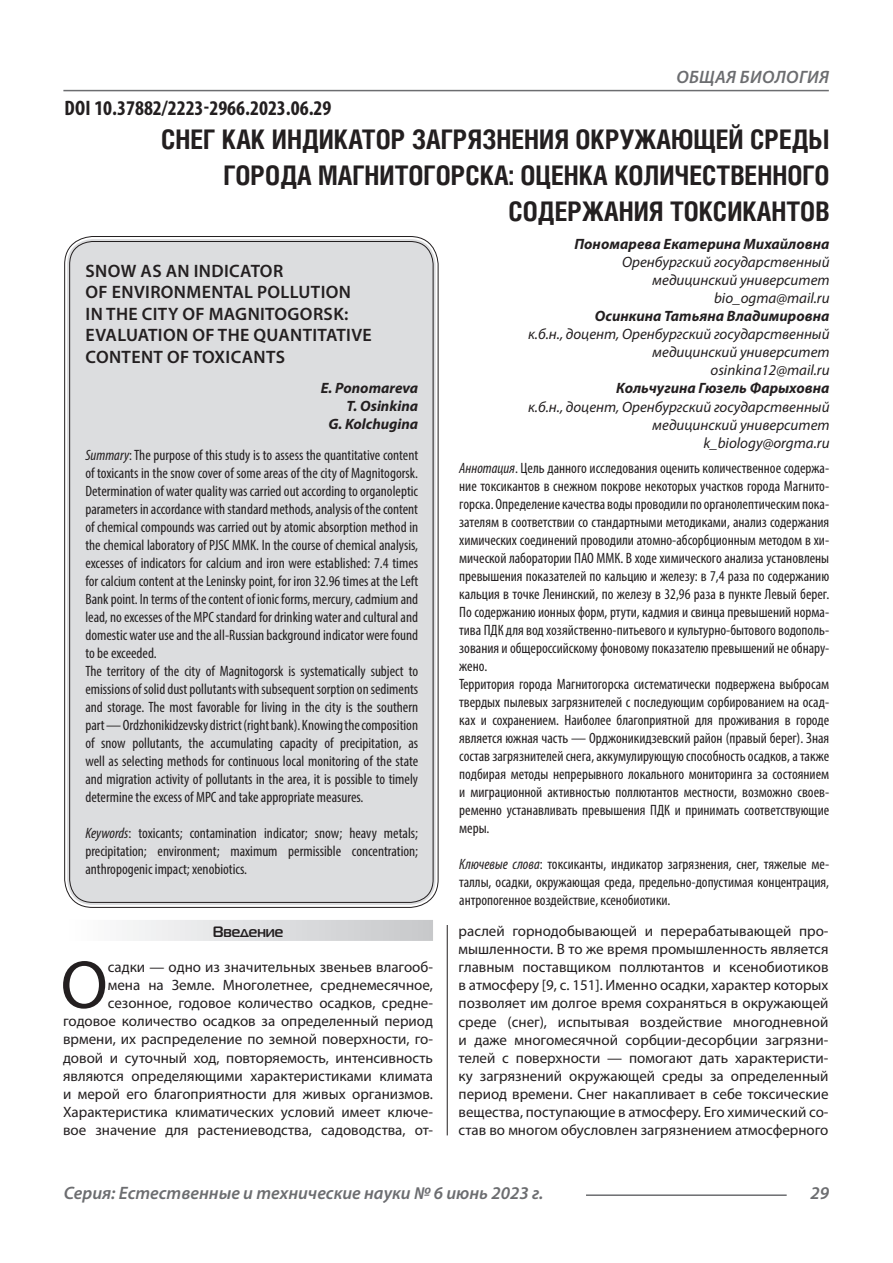
<style>
.page{position:relative;width:893px;height:1263px;background:#fff}
.page>*{position:absolute;margin:0;border:0;box-sizing:border-box;transform-origin:0 0}
.Статья_текст_первый{font:68.4px "Myriad Pro";color:#231f20}
.Статья_название{font:700 27px/36px "Helios Cond C";color:#231f20;text-align:right}
.ДОИ{font:700 condensed 21px "Myriad Pro";color:#231f20}
.Статья_название_англ{font:600 18px/21.6px "Myriad Pro";letter-spacing:.02em;color:#231f20}
.t1{font:italic 600 18px "Myriad Pro";color:#6c6d70}
.t2{font:italic 600 18px "Myriad Pro";letter-spacing:.02em;color:#6c6d70}
.Статья_аннотация_тек{font:condensed 15px/18px "Myriad Pro";color:#231f20;text-align:justify}
.Статья_аннотация_анг{font:condensed 15px/18px "Myriad Pro";color:#231f20;text-align:justify}
.Статья_текст_первый-2{font:15px/18.1px "Myriad Pro";color:#231f20;text-align:right}
.Статья_автор_инфо{font:italic 15px/18px "Myriad Pro";color:#231f20;text-align:right}
.Статья_автор_инфо-2{font:italic 700 15px "Myriad Pro";color:#231f20}
.Статья_автор_англ{font:italic 700 15px "Myriad Pro";color:#231f20}
.Статья_подзаголовок{font:700 15px "Magistral C";color:#231f20}
.s1{font-style:italic}
</style>
<div class="page">
<hr style="left:447px;top:128px;width:1px;height:1007px;background:#231f20">
<hr style="left:63px;top:90px;width:766px;height:1px;background:#6c6d70">
<hr style="left:586px;top:1194px;width:201px;height:2px;background:#6c6d70">
<div style="left:443px;top:127px;width:11px;height:797px;background:#fff"></div>
<div style="left:67px;top:239px;width:369px;height:666px;background:#dcdddf;border-radius:26px"></div>
<div style="left:63px;top:920px;width:370px;height:21px;background:linear-gradient(to right,#fefeff,#c6c8ca)"></div>
<p class="t2" style="left:676px;top:66px;width:154px">ОБЩАЯ БИОЛОГИЯ</p>
<p class="Статья_название" style="left:161px;top:121px;width:670px">СНЕГ КАК ИНДИКАТОР ЗАГРЯЗНЕНИЯ ОКРУЖАЮЩЕЙ СРЕДЫ<br>ГОРОДА МАГНИТОГОРСКА: ОЦЕНКА КОЛИЧЕСТВЕННОГО<br>СОДЕРЖАНИЯ ТОКСИКАНТОВ</p>
<p class="Статья_автор_инфо-2" style="left:574px;top:235px;width:257px">Пономарева Екатерина Михайловна</p>
<p class="Статья_автор_инфо" style="left:622px;top:253px;width:209px">Оренбургский государственный медицинский университет</p>
<p class="Статья_автор_инфо" style="left:714px;top:289px;width:117px">bio_ogma@mail.ru</p>
<p class="Статья_автор_инфо-2" style="left:595px;top:307px;width:236px">Осинкина Татьяна Владимировна</p>
<p class="Статья_автор_инфо" style="left:528px;top:325px;width:303px">к.б.н., доцент, Оренбургский государственный медицинский университет</p>
<p class="Статья_автор_инфо" style="left:710px;top:361px;width:121px">osinkina12@mail.ru</p>
<p class="Статья_автор_инфо-2" style="left:616px;top:379px;width:215px">Кольчугина Гюзель Фарыховна</p>
<p class="Статья_автор_инфо" style="left:528px;top:397px;width:303px">к.б.н., доцент, Оренбургский государственный медицинский университет</p>
<p class="Статья_автор_инфо" style="left:703px;top:433px;width:128px">k_biology@orgma.ru</p>
<p class="Статья_аннотация_тек" style="left:459px;top:459px;width:371px"><span class="s1">Аннотация</span>. Цель данного исследования оценить количественное содержа&shy;ние токсикантов в снежном покрове некоторых участков города Магнито&shy;горска. Определение качества воды проводили по органолептическим пока&shy;зателям в соответствии со стандартными методиками, анализ содержания химических соединений проводили атомно-абсорбционным методом в хи&shy;мической лаборатории ПАО ММК. В ходе химического анализа установлены превышения показателей по кальцию и железу: в 7,4 раза по содержанию кальция в точке Ленинский, по железу в 32,96 раза в пункте Левый берег.<br>По содержанию ионных форм, ртути, кадмия и свинца превышений норма&shy;тива ПДК для вод хозяйственно-питьевого и культурно-бытового водополь&shy;зования и общероссийскому фоновому показателю превышений не обнару&shy;жено.</p>
<p class="Статья_аннотация_тек" style="left:459px;top:675px;width:371px">Территория города Магнитогорска систематически подвержена выбросам твердых пылевых загрязнителей с последующим сорбированием на осад&shy;ках и сохранением. Наиболее благоприятной для проживания в городе является южная часть — Орджоникидзевский район (правый берег). Зная состав загрязнителей снега, аккумулирующую способность осадков, а также подбирая методы непрерывного локального мониторинга за состоянием и миграционной активностью поллютантов местности, возможно своев&shy;ременно устанавливать превышения ПДК и принимать соответствующие меры.</p>
<p class="Статья_аннотация_тек" style="left:459px;top:855px;width:371px"><span class="s1">Ключевые слова</span>: токсиканты, индикатор загрязнения, снег, тяжелые ме&shy;таллы, осадки, окружающая среда, предельно-допустимая концентрация, антропогенное воздействие, ксенобиотики.</p>
<p class="ДОИ" style="left:64px;top:95px;width:269px">DOI 10.37882/2223-2966.2023.06.29</p>
<p class="Статья_название_англ" style="left:86px;top:259px;width:288px">SNOW AS AN INDICATOR<br>OF ENVIRONMENTAL POLLUTION<br>IN THE CITY OF MAGNITOGORSK:<br>EVALUATION OF THE QUANTITATIVE<br>CONTENT OF TOXICANTS</p>
<p class="Статья_автор_англ" style="left:321px;top:379px;width:99px">E. Ponomareva</p>
<p class="Статья_автор_англ" style="left:347px;top:397px;width:73px">T. Osinkina</p>
<p class="Статья_автор_англ" style="left:328px;top:415px;width:91px">G. Kolchugina</p>
<p class="Статья_аннотация_анг" style="left:85px;top:446px;width:334px"><span class="s1">Summary</span>: The purpose of this study is to assess the quantitative content of toxicants in the snow cover of some areas of the city of Magnitogorsk.<br>Determination of water quality was carried out according to organoleptic parameters in accordance with standard methods, analysis of the content of chemical compounds was carried out by atomic absorption method in the chemical laboratory of PJSC MMK. In the course of chemical analysis, excesses of indicators for calcium and iron were established: 7.4 times for calcium content at the Leninsky point, for iron 32.96 times at the Left Bank point. In terms of the content of ionic forms, mercury, cadmium and lead, no excesses of the MPC standard for drinking water and cultural and domestic water use and the all-Russian background indicator were found to be exceeded.</p>
<p class="Статья_аннотация_анг" style="left:85px;top:662px;width:334px">The territory of the city of Magnitogorsk is systematically subject to emissions of solid dust pollutants with subsequent sorption on sediments and storage. The most favorable for living in the city is the southern part — Ordzhonikidzevsky district (right bank). Knowing the composition of snow pollutants, the accumulating capacity of precipitation, as well as selecting methods for continuous local monitoring of the state and migration activity of pollutants in the area, it is possible to timely determine the excess of MPC and take appropriate measures.</p>
<p class="Статья_аннотация_анг" style="left:85px;top:824px;width:334px"><span class="s1">Keywords</span>: toxicants; contamination indicator; snow; heavy metals; precipitation; environment; maximum permissible concentration; anthropogenic impact; xenobiotics.</p>
<p class="Статья_подзаголовок" style="left:213px;top:922px;width:72px">Введение</p>
<p class="Статья_текст_первый" style="left:61px;top:943px;width:49px">О</p>
<p class="Статья_текст_первый-2" style="left:63px;top:957px;width:371px">садки — одно из значительных звеньев влагооб-<br>мена на Земле. Многолетнее, среднемесячное, сезонное, годовое количество осадков, средне&shy;годовое количество осадков за определенный период врмени, их распределение по земной поверхности, го&shy;довой и суточный ход, повторяемость, интенсивность являются определяющими характеристиками климата и мерой его благоприятности для живых организмов.<br>Характеристика климатических условий имеет ключе&shy;вое значение для растениеводства, садоводства, от-</p>
<p class="Статья_текст_первый-2" style="left:459px;top:921px;width:371px;text-align:justify">раслей горнодобывающей и перерабатывающей про&shy;мышленности. В то же время промышленность является главным поставщиком поллютантов и ксенобиотиков в атмосферу [9, с. 151]. Именно осадки, характер которых позволяет им долгое время сохраняться в окружающей среде (снег), испытывая воздействие многодневной и даже многомесячной сорбции-десорбции загрязни&shy;телей с поверхности — помогают дать характеристи&shy;ку загрязнений окружающей среды за определенный период времени. Снег накапливает в себе токсические вещества, поступающие в атмосферу. Его химический со&shy;став во многом обусловлен загрязнением атмосферного</p>
<p class="t1" style="left:64px;top:1182px;width:481px">Серия: Естественные и технические науки № 6 июнь 2023 г.</p>
<p class="t1" style="left:810px;top:1182px;width:20px">29</p>
</div>
